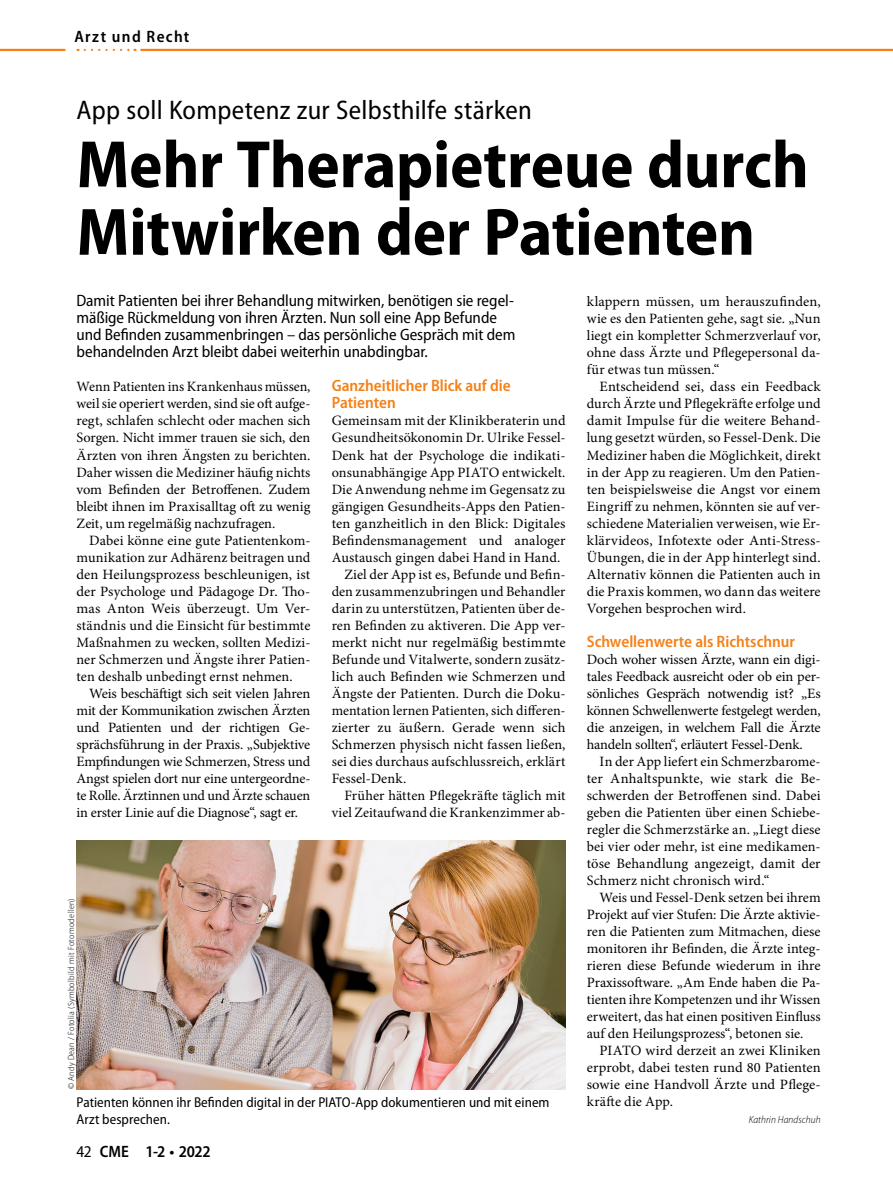
<style>
.page{position:relative;width:893px;height:1187px;background:#fff}
.page>*{position:absolute;margin:0;border:0;box-sizing:border-box;transform-origin:0 0}
.Title_1{font:700 semi-condensed 67.5px/67.5px "Myriad Pro";letter-spacing:-.005em;color:#000}
.Supertitle_1{font:semi-condensed 27px "Myriad Pro";letter-spacing:.01em;color:#000}
.Trailer_x{font:semi-condensed 16.5px/17px "Myriad Pro";letter-spacing:-.005em;color:#000}
.SectionHeading_1_x{font:600 semi-condensed 16.5px/17px "Myriad Pro";color:#f48119}
.t1{font:600 semi-condensed 16.5px "Myriad Pro";letter-spacing:.075em;color:#000}
.Para_indent{font:14.25px/17px "Minion Pro";letter-spacing:.005em;color:#000;text-align:justify}
.Para_x{font:14.25px/17px "Minion Pro";letter-spacing:-.005em;color:#000;text-align:justify}
.Image_Caption_x{font:semi-condensed 14.25px/16.5px "Myriad Pro";color:#000}
.Para_indent-2{font:italic 300 semi-condensed 10.5px "Myriad Pro";letter-spacing:.005em;color:#000}
.Image_Source_x{font:300 semi-condensed 9px "Myriad Pro";letter-spacing:.035em;color:#000}
.s1{font-weight:400}
</style>
<div class="page">
<hr style="left:0;top:49px;width:65px;height:2px;background:#f48119">
<svg style="left:85px;top:49px;width:51px;height:2px"></svg>
<hr style="left:140px;top:49px;width:753px;height:2px;background:#f48119">
<img style="left:77px;top:840px;width:489px;height:249px">
<p class="t1" style="left:74px;top:27px;width:116px">Arzt und Recht</p>
<p class="Supertitle_1" style="left:77px;top:95px;width:457px">App soll Kompetenz zur Selbsthilfe stärken</p>
<p class="Title_1" style="left:77px;top:132px;width:734px">Mehr Therapietreue durch<br>Mitwirken der Patienten</p>
<p class="Trailer_x" style="left:77px;top:293px;width:440px">Damit Patienten bei ihrer Behandlung mitwirken, benötigen sie regel&shy;mäßige Rückmeldung von ihren Ärzten. Nun soll eine App Befunde und Befinden zusammenbringen – das persönliche Gespräch mit dem behandelnden Arzt bleibt dabei weiterhin unabdingbar.</p>
<p class="Para_x" style="left:77px;top:378px;width:235px">Wenn Patienten ins Krankenhaus müssen, weil sie operiert werden, sind sie oft aufge&shy;regt, schlafen schlecht oder machen sich Sorgen. Nicht immer trauen sie sich, den Ärzten von ihren Ängsten zu berichten.<br>Daher wissen die Mediziner häufig nichts vom Befinden der Betroffenen. Zudem bleibt ihnen im Praxisalltag oft zu wenig Zeit, um regelmäßig nachzufragen.</p>
<p class="Para_indent" style="left:77px;top:531px;width:235px;text-indent:13px">Dabei könne eine gute Patientenkom&shy;munikation zur Adhärenz beitragen und den Heilungsprozess beschleunigen, ist der Psychologe und Pädagoge Dr. Tho&shy;mas Anton Weis überzeugt. Um Ver&shy;ständnis und die Einsicht für bestimmte Maßnahmen zu wecken, sollten Medizi&shy;ner Schmerzen und Ängste ihrer Patien&shy;ten deshalb unbedingt ernst nehmen.</p>
<p class="Para_indent" style="left:77px;top:684px;width:235px;text-indent:13px">Weis beschäftigt sich seit vielen Jahren mit der Kommunikation zwischen Ärzten und Patienten und der richtigen Ge&shy;sprächsführung in der Praxis. „Subjektive Empfindungen wie Schmerzen, Stress und Angst spielen dort nur eine untergeordne&shy;te Rolle. Ärztinnen und und Ärzte schauen in erster Linie auf die Diagnose“, sagt er.</p>
<p class="Para_indent" style="left:587px;top:293px;width:235px">klappern müssen, um herauszufinden, wie es den Patienten gehe, sagt sie. „Nun liegt ein kompletter Schmerzverlauf vor, ohne dass Ärzte und Pflegepersonal da&shy;für etwas tun müssen.“</p>
<p class="Para_indent" style="left:587px;top:378px;width:235px;text-indent:13px">Entscheidend sei, dass ein Feedback durch Ärzte und Pflegekräfte erfolge und damit Impulse für die weitere Behand&shy;lung gesetzt würden, so Fessel-Denk. Die Mediziner haben die Möglichkeit, direkt in der App zu reagieren. Um den Patien&shy;ten beispielsweise die Angst vor einem Eingriff zu nehmen, könnten sie auf ver&shy;schiedene Materialien verweisen, wie Er&shy;klärvideos, Infotexte oder Anti-Stress-Übungen, die in der App hinterlegt sind.<br>Alternativ können die Patienten auch in die Praxis kommen, wo dann das weitere Vorgehen besprochen wird.</p>
<p class="SectionHeading_1_x" style="left:587px;top:633px;width:210px">Schwellenwerte als Richtschnur</p>
<p class="Para_x" style="left:587px;top:650px;width:235px">Doch woher wissen Ärzte, wann ein digi&shy;tales Feedback ausreicht oder ob ein per&shy;sönliches Gespräch notwendig ist? „Es können Schwellenwerte festgelegt werden, die anzeigen, in welchem Fall die Ärzte handeln sollten“, erläutert Fessel-Denk.</p>
<p class="Para_indent" style="left:587px;top:752px;width:235px;text-indent:13px">In der App liefert ein Schmerzbarome&shy;ter Anhaltspunkte, wie stark die Be&shy;schwerden der Betroffenen sind. Dabei geben die Patienten über einen Schiebe&shy;regler die Schmerzstärke an. „Liegt diese bei vier oder mehr, ist eine medikamen&shy;töse Behandlung angezeigt, damit der Schmerz nicht chronisch wird.“</p>
<p class="Para_indent" style="left:587px;top:888px;width:235px;text-indent:13px">Weis und Fessel-Denk setzen bei ihrem Projekt auf vier Stufen: Die Ärzte aktivie&shy;ren die Patienten zum Mitmachen, diese monitoren ihr Befinden, die Ärzte integ&shy;rieren diese Befunde wiederum in ihre Praxissoftware. „Am Ende haben die Pa&shy;tienten ihre Kompetenzen und ihr Wissen erweitert, das hat einen positiven Einfluss auf den Heilungsprozess“, betonen sie.</p>
<p class="Para_indent" style="left:587px;top:1042px;width:235px;text-indent:13px">PIATO wird derzeit an zwei Kliniken erprobt, dabei testen rund 80 Patienten sowie eine Handvoll Ärzte und Pflege&shy;kräfte die App.</p>
<p class="Para_indent-2" style="left:749px;top:1113px;width:73px">Kathrin Handschuh</p>
<p class="SectionHeading_1_x" style="left:332px;top:377px;width:181px">Ganzheitlicher Blick auf die<br>Patienten</p>
<p class="Para_x" style="left:332px;top:412px;width:235px">Gemeinsam mit der Klinikberaterin und Gesundheitsökonomin Dr. Ulrike Fessel-Denk hat der Psychologe die indikati&shy;onsunabhängige App PIATO entwickelt.<br>Die Anwendung nehme im Gegensatz zu gängigen Gesundheits-Apps den Patien&shy;ten ganzheitlich in den Blick: Digitales Befindensmanagement und analoger Austausch gingen dabei Hand in Hand.</p>
<p class="Para_indent" style="left:332px;top:565px;width:235px;text-indent:13px">Ziel der App ist es, Befunde und Befin&shy;den zusammenzubringen und Behandler darin zu unterstützen, Patienten über de&shy;ren Befinden zu aktiveren. Die App ver&shy;merkt nicht nur regelmäßig bestimmte Befunde und Vitalwerte, sondern zusätz&shy;lich auch Befinden wie Schmerzen und Ängste der Patienten. Durch die Doku&shy;mentation lernen Patienten, sich differen&shy;zierter zu äußern. Gerade wenn sich Schmerzen physisch nicht fassen ließen, sei dies durchaus aufschlussreich, erklärt Fessel-Denk.</p>
<p class="Para_indent" style="left:332px;top:786px;width:235px;text-align:right">Früher hätten Pflegekräfte täglich mit viel Zeitaufwand die Krankenzimmer ab-</p>
<p class="Image_Source_x" style="left:66px;top:1089px;width:192px;rotate:-90deg">© Andy Dean / Fotolia (Symbolbild mit Fotomodellen)</p>
<p class="Image_Caption_x" style="left:77px;top:1094px;width:475px">Patienten können ihr Befinden digital in der PIATO-App dokumentieren und mit einem<br>Arzt besprechen.</p>
<p class="t1" style="left:77px;top:1142px;width:136px"><span class="s1">42</span> CME 1-2 • 2022</p>
</div>
